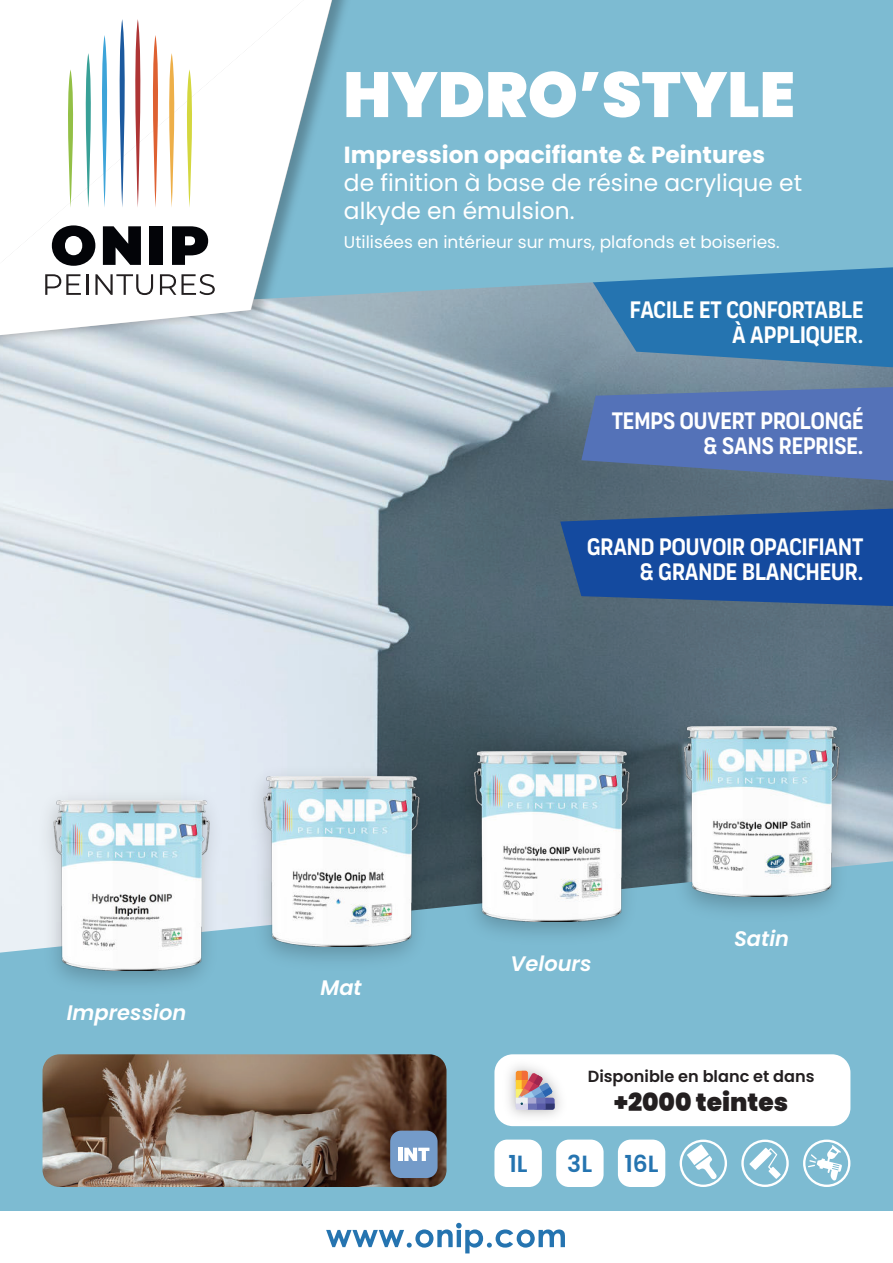
<style>
.page{position:relative;width:893px;height:1263px;background:#fff}
.page>*{position:absolute;margin:0;border:0;box-sizing:border-box;transform-origin:0 0}
.t1{font:900 63.6px "Poppins";color:#fff}
.t2{font:900 24.9px "Poppins";color:#231f20}
.t3{font:24px/25.2px "Organetto Variable Regular";color:#fff;text-align:right}
.t4{font:23.4px/28px "Poppins";color:#fff}
.t5{font:700 23.4px "Poppins";color:#fff}
.t6{font:600 23.4px "Poppins";color:#2574b0}
.t7{font:italic 600 21px "Poppins";color:#fff}
.t8{font:16.95px "Poppins";color:#fff}
.t9{font:600 16.2px "Poppins";color:#231f20}
</style>
<div class="page">
<img style="left:0;top:312px;width:893px;height:549px">
<svg style="left:560px;top:509px;width:333px;height:97px;background:#1d4e99"></svg>
<svg style="left:581px;top:387px;width:312px;height:94px;background:#5572ae"></svg>
<div style="left:0;top:861px;width:893px;height:350px;background:#7dbbd2"></div>
<svg style="left:481px;top:312px;width:412px;height:55px;background:#4e84ab"></svg>
<svg style="left:364px;top:0;width:529px;height:312px;background:#77b5ce"></svg>
<img style="left:0;top:0;width:364px;height:351px">
<svg style="left:0;top:0;width:332px;height:335px"></svg>
<svg style="left:65px;top:69px;width:11px;height:139px"></svg>
<svg style="left:83px;top:35px;width:27px;height:173px"></svg>
<svg style="left:184px;top:69px;width:11px;height:139px"></svg>
<svg style="left:150px;top:35px;width:27px;height:173px"></svg>
<svg style="left:117px;top:19px;width:26px;height:189px"></svg>
<svg style="left:52px;top:225px;width:43px;height:41px"></svg>
<svg style="left:103px;top:226px;width:38px;height:39px"></svg>
<div style="left:150px;top:226px;width:13px;height:39px;background:#030408"></div>
<svg style="left:172px;top:226px;width:36px;height:39px"></svg>
<svg style="left:45px;top:274px;width:36px;height:21px"></svg>
<hr style="left:86px;top:274px;width:2px;height:21px;background:#231f20">
<svg style="left:95px;top:274px;width:58px;height:21px"></svg>
<svg style="left:160px;top:274px;width:55px;height:21px"></svg>
<svg style="left:326px;top:1223px;width:239px;height:30px"></svg>
<div style="left:618px;top:1139px;width:47px;height:48px;background:#fff;border-radius:13px"></div>
<div style="left:556px;top:1139px;width:48px;height:48px;background:#fff;border-radius:13px"></div>
<svg style="left:741px;top:1139px;width:48px;height:48px"></svg>
<svg style="left:803px;top:1139px;width:47px;height:48px"></svg>
<div style="left:494px;top:1054px;width:356px;height:72px;background:#fff;border-radius:18px"></div>
<img style="left:498px;top:1053px;width:74px;height:74px">
<svg style="left:516px;top:1071px;width:39px;height:39px;background:#b198a4"></svg>
<svg style="left:680px;top:1139px;width:47px;height:48px"></svg>
<div style="left:494px;top:1139px;width:48px;height:48px;background:#fff;border-radius:13px"></div>
<img style="left:28px;top:782px;width:205px;height:221px">
<img style="left:54px;top:801px;width:155px;height:170px">
<img style="left:238px;top:758px;width:205px;height:221px">
<img style="left:264px;top:776px;width:155px;height:170px">
<img style="left:658px;top:709px;width:205px;height:221px">
<img style="left:684px;top:726px;width:155px;height:170px">
<img style="left:448px;top:733px;width:205px;height:221px">
<img style="left:474px;top:751px;width:155px;height:170px">
<img style="left:43px;top:1054px;width:404px;height:133px">
<div style="left:390px;top:1130px;width:48px;height:48px;background:#749bc9;border-radius:11px"></div>
<hr style="left:398px;top:1148px;width:4px;height:13px;background:#fff">
<svg style="left:404px;top:1148px;width:25px;height:13px"></svg>
<h1 class="t1" style="left:343px;top:58px;width:453px">HYDRO’STYLE</h1>
<p class="t5" style="left:344px;top:144px;width:423px">Impression opacifiante &amp; Peintures</p>
<p class="t4" style="left:344px;top:169px;width:460px">de finition à base de résine acrylique et alkyde en émulsion.</p>
<p class="t8" style="left:344px;top:233px;width:437px">Utilisées en intérieur sur murs, plafonds et boiseries.</p>
<p class="t3" style="left:630px;top:296px;width:235px">FACILE ET CONFORTABLE<br>À APPLIQUER.</p>
<p class="t3" style="left:612px;top:407px;width:253px">TEMPS OUVERT PROLONGÉ &amp; SANS REPRISE.</p>
<p class="t3" style="left:587px;top:533px;width:278px">GRAND POUVOIR OPACIFIANT &amp; GRANDE BLANCHEUR.</p>
<p class="t7" style="left:67px;top:1004px;width:121px">Impression</p>
<p class="t7" style="left:321px;top:978px;width:43px">Mat</p>
<p class="t7" style="left:511px;top:954px;width:82px">Velours</p>
<p class="t7" style="left:734px;top:929px;width:56px">Satin</p>
<p class="t6" style="left:508px;top:1153px;width:21px">1L</p>
<p class="t9" style="left:588px;top:1068px;width:228px">Disponible en blanc et dans</p>
<p class="t2" style="left:614px;top:1088px;width:175px">+2000 teintes</p>
<p class="t6" style="left:567px;top:1153px;width:26px">3L</p>
<p class="t6" style="left:624px;top:1153px;width:36px">16L</p>
</div>
